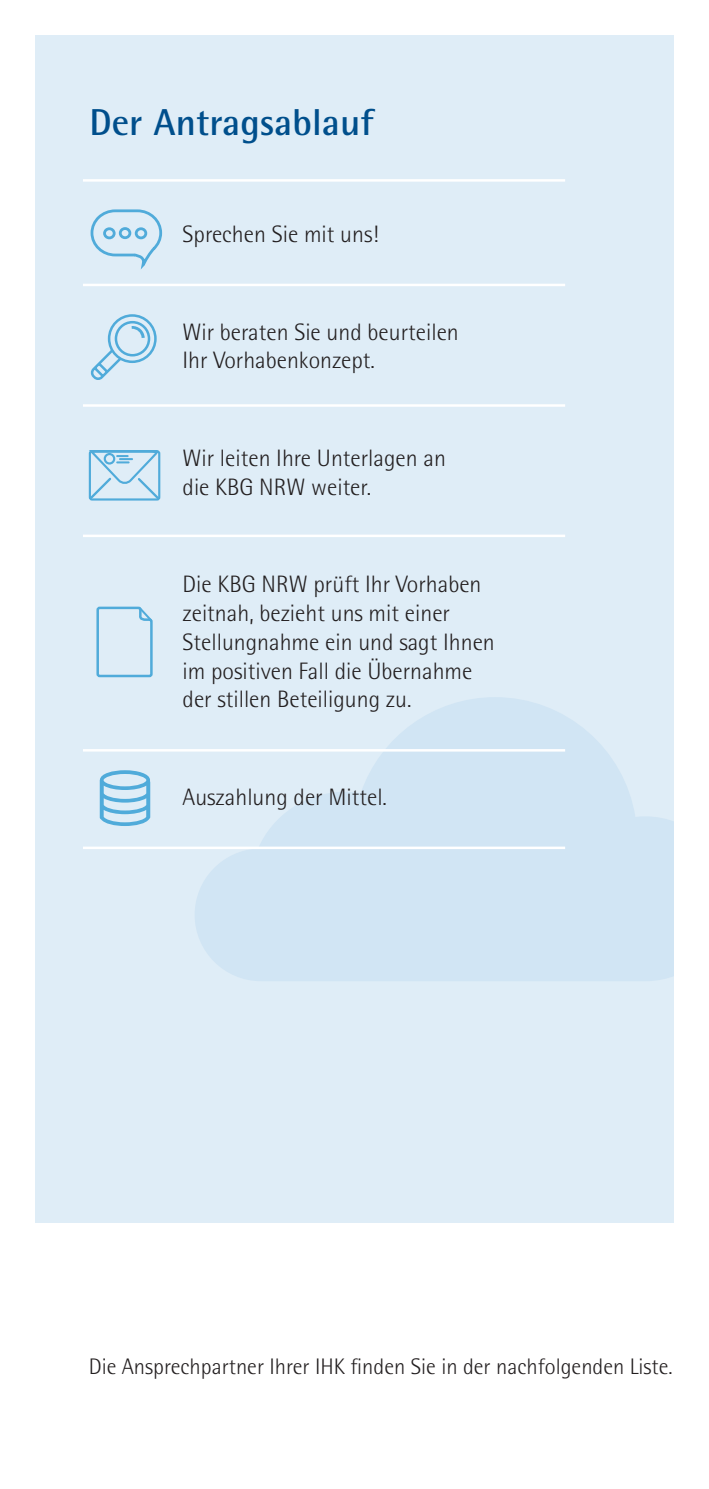
<style>
.page{position:relative;width:709px;height:1489px;background:#fff}
.page>*{position:absolute;margin:0;border:0;box-sizing:border-box;transform-origin:0 0}
.t1{font:700 37.5px "Rotis Semi Sans";letter-spacing:.005em;color:#004f8c}
.t2{font:300 23.75px/28.8px "Rotis Semi Sans";color:#231f20}
.t3{font:300 22.5px "Rotis Semi Sans";color:#231f20}
</style>
<div class="page">
<div style="left:35px;top:35px;width:638px;height:1187px;background:#dfedf7"></div>
<svg style="left:195px;top:697px;width:478px;height:284px;fill:#d1e5f4"></svg>
<div style="left:108px;top:314px;width:49px;height:49px;border:3px solid #50abda;border-radius:50%"></div>
<svg style="left:90px;top:319px;width:61px;height:61px"></svg>
<svg style="left:88px;top:450px;width:73px;height:51px"></svg>
<svg style="left:90px;top:209px;width:73px;height:61px"></svg>
<svg style="left:96px;top:606px;width:57px;height:72px"></svg>
<hr style="left:83px;top:284px;width:482px;height:2px;background:#fff">
<hr style="left:83px;top:179px;width:482px;height:3px;background:#fff">
<hr style="left:83px;top:404px;width:482px;height:3px;background:#fff">
<hr style="left:83px;top:534px;width:482px;height:3px;background:#fff">
<hr style="left:83px;top:749px;width:482px;height:2px;background:#fff">
<hr style="left:83px;top:846px;width:482px;height:3px;background:#fff">
<svg style="left:100px;top:770px;width:50px;height:56px"></svg>
<h1 class="t1" style="left:89px;top:99px;width:286px">Der Antragsablauf</h1>
<p class="t2" style="left:182px;top:219px;width:197px">Sprechen Sie mit uns!</p>
<p class="t2" style="left:182px;top:317px;width:278px">Wir beraten Sie und beurteilen<br>Ihr Vorhabenkonzept.</p>
<p class="t2" style="left:182px;top:443px;width:265px">Wir leiten Ihre Unterlagen an die KBG NRW weiter.</p>
<p class="t2" style="left:182px;top:570px;width:314px">Die KBG NRW prüft Ihr Vorhaben zeitnah, bezieht uns mit einer<br>Stellungnahme ein und sagt Ihnen im positiven Fall die Übernahme der stillen Beteiligung zu.</p>
<p class="t2" style="left:182px;top:782px;width:206px">Auszahlung der Mittel.</p>
<p class="t3" style="left:89px;top:1353px;width:585px">Die Ansprechpartner Ihrer IHK finden Sie in der nachfolgenden Liste.</p>
</div>
